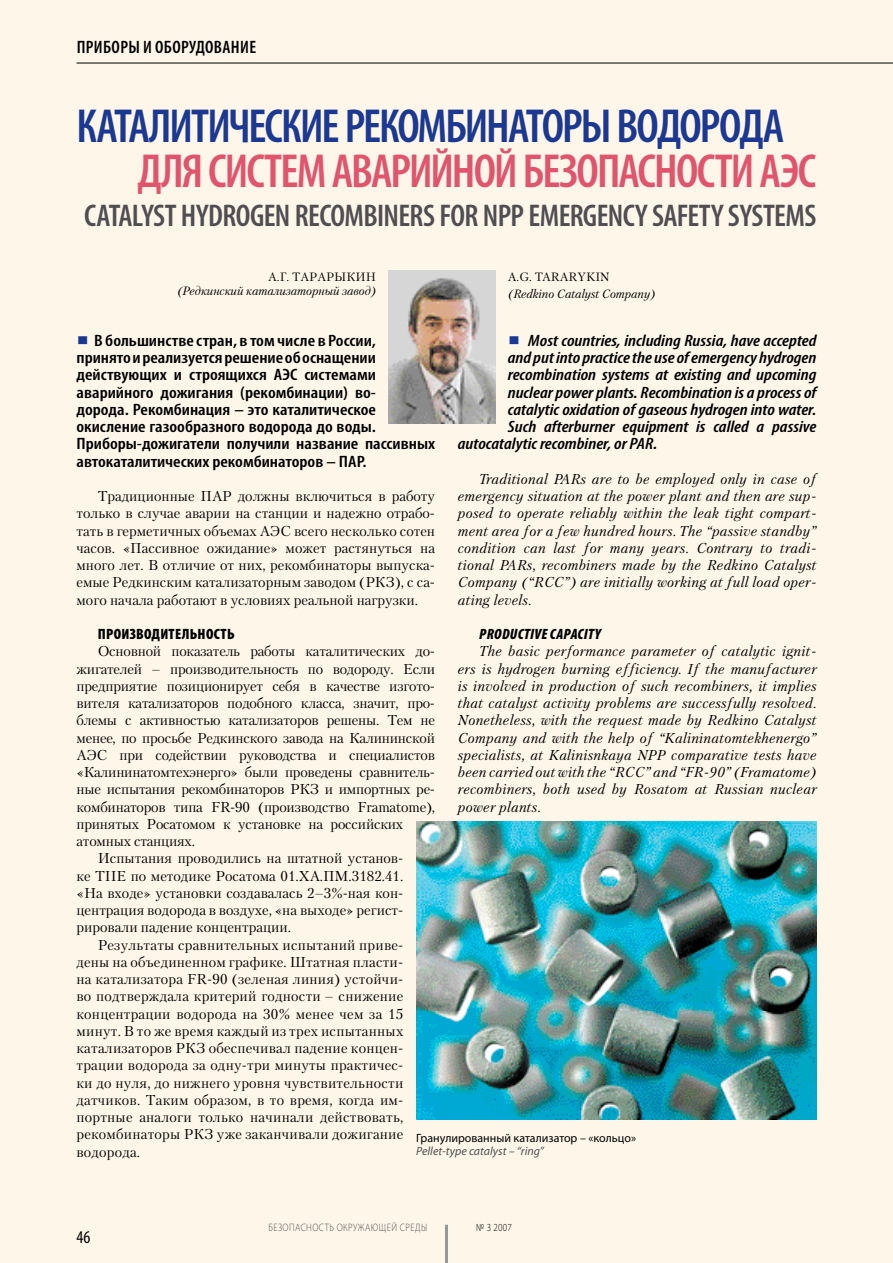
<style>
.page{position:relative;width:893px;height:1263px;background:#fef7e9}
.page>*{position:absolute;margin:0;border:0;box-sizing:border-box;transform-origin:0 0}
.t1{font:600 condensed 48px "Myriad Pro";color:#1b3892}
.t2{font:600 condensed 48px "Myriad Pro";letter-spacing:-.02em;color:#e1556c}
.t3{font:600 condensed 31.5px "Myriad Pro";letter-spacing:-.02em;color:#504e53}
.t4{font:600 condensed 18px "Myriad Pro";letter-spacing:.02em;color:#000}
.t5{font:condensed 18px "Myriad Pro";color:#000}
.t6{font:600 condensed 16.5px/17.2px "Myriad Pro";color:#000;scale:1.15 1}
.t7{font:italic 600 condensed 16.5px "Myriad Pro";color:#000;scale:1.15 1}
.t8{font:900 condensed 15px "Myriad Pro";letter-spacing:.02em;color:#000}
.t9{font:italic 900 condensed 15px "Myriad Pro";letter-spacing:.02em;color:#000}
.t10{font:14.25px/17.2px "Petersburg";color:#000;text-align:justify}
.t11{font:italic 14.25px/17.2px "Petersburg";letter-spacing:.025em;color:#000;text-align:justify}
.t12{font:italic 12px "Petersburg";color:#000}
.t13{font:12px "Myriad Pro";color:#000}
.t14{font:12px "Petersburg";letter-spacing:.01em;color:#000}
.t15{font:italic 12px "Myriad Pro";color:#504e53}
.t16{font:300 10.8px "Myriad Pro";letter-spacing:.05em;color:#504e53;scale:.83 1}
.t17{font:300 10.8px "Myriad Pro";color:#000;scale:.83 1}
.s1{font-family:"Minion Pro";font-weight:700;font-stretch:normal;font-size:27px;color:#1b3892}
.s2{font-family:"Minion Pro";font-weight:700;font-style:normal;font-stretch:normal;font-size:27px;color:#1b3892}
</style>
<div class="page">
<hr style="left:445px;top:1225px;width:3px;height:38px;background:#96999a">
<hr style="left:77px;top:63px;width:816px;height:1px;background:#000">
<img style="left:389px;top:270px;width:106px;height:153px">
<img style="left:416px;top:821px;width:400px;height:299px">
<p class="t4" style="left:77px;top:35px;width:181px">ПРИБОРЫ И ОБОРУДОВАНИЕ</p>
<h1 class="t1" style="left:77px;top:97px;width:191px">КАТАЛИТИЧЕСКИЕ</h1>
<h1 class="t1" style="left:345px;top:97px;width:122px">РЕКОМБИНА</h1>
<h1 class="t1" style="left:526px;top:97px;width:113px">ТОРЫ ВОДОРОДА</h1>
<h1 class="t2" style="left:76px;top:142px;width:276px">ДЛЯ СИСТЕМ АВАРИ</h1>
<h1 class="t2" style="left:430px;top:142px;width:167px">ЙНОЙ БЕЗОПАСНОС</h1>
<h1 class="t2" style="left:715px;top:142px;width:103px">ТИ АЭС</h1>
<h2 class="t3" style="left:84px;top:196px;width:734px">CATALYST HYDROGEN RECOMBINERS FOR NPP EMERGENCY SAFETY SYSTEMS</h2>
<p class="t14" style="left:268px;top:268px;width:42px">А.Г. Тарар</p>
<p class="t14" style="left:334px;top:268px;width:23px">ыкин</p>
<p class="t12" style="left:177px;top:283px;width:200px">(Редкинский катализаторный завод)</p>
<p class="t14" style="left:508px;top:268px;width:44px">A.G. Tarar</p>
<p class="t14" style="left:577px;top:268px;width:33px">ykin</p>
<p class="t12" style="left:508px;top:286px;width:149px">(Redkino Catalyst Company)</p>
<p class="t6" style="left:76px;top:331px;width:313px"><span class="s1">■</span> В БОЛЬШИНСТВЕ СТРАН, В ТОМ ЧИСЛЕ В РОССИИ,<br>ПРИНЯТО И РЕАЛИЗУЕТСЯ РЕШЕНИЕ ОБ ОСНАЩЕНИИ ДЕЙСТВУЮЩИХ И СТРОЯЩИХСЯ АЭС СИСТЕМАМИ АВАРИЙНОГО ДОЖИГАНИЯ (РЕКОМБИНАЦИИ) ВО-<br>ДОРОДА. РЕКОМБИНАЦИЯ – ЭТО КАТАЛИТИЧЕСКОЕ ОКИСЛЕНИЕ ГАЗООБРАЗНОГО ВОДОРОДА ДО ВОДЫ.<br>ПРИБОРЫ-ДОЖИГАТЕЛИ ПОЛУЧИЛИ НАЗВАНИЕ ПАССИВНЫХ АВТОКАТАЛИТИЧЕСКИХ РЕКОМБИНАТОРОВ – ПАР.</p>
<p class="t10" style="left:76px;top:487px;width:360px;text-indent:21px">Традиционные ПАР должны включиться в работу только в случае аварии на станции и надежно отрабо&shy;тать в герметичных объемах АЭС всего несколько сотен часов. «Пассивное ожидание» может растянуться на много лет. В отличие от них, рекомбинаторы выпуска&shy;емые Редкинским катализаторным заводом (РКЗ), с са&shy;мого начала работают в условиях реальной нагрузки.</p>
<p class="t8" style="left:98px;top:624px;width:138px">Производительность</p>
<p class="t10" style="left:98px;top:643px;width:339px">Основной показатель работы каталитических до-</p>
<p class="t10" style="left:76px;top:660px;width:360px">жигателей – производительность по водороду. Если</p>
<p class="t10" style="left:76px;top:677px;width:360px">предприятие позиционирует себя в качестве изгото-</p>
<p class="t10" style="left:76px;top:694px;width:360px">вителя катализаторов подобного класса, значит, про-</p>
<p class="t10" style="left:76px;top:712px;width:360px">блемы с активностью катализаторов решены. Тем не</p>
<p class="t10" style="left:76px;top:729px;width:360px">менее, по просьбе Редкинского завода на Калининской</p>
<p class="t10" style="left:76px;top:746px;width:360px">АЭС при содействии руководства и специалистов</p>
<p class="t10" style="left:76px;top:763px;width:360px">«Калининатомтехэнерго» были проведены сравнитель-</p>
<p class="t10" style="left:76px;top:781px;width:360px">ные испытания рекомбинаторов РКЗ и импортных ре-</p>
<p class="t10" style="left:76px;top:798px;width:360px">комбинаторов типа FR-90 (производство Framatome),</p>
<p class="t10" style="left:76px;top:815px;width:328px">принятых Росатомом к установке на российских</p>
<p class="t10" style="left:76px;top:832px;width:120px">атомных станциях.</p>
<p class="t10" style="left:98px;top:850px;width:307px">Испытания проводились на штатной установ-</p>
<p class="t10" style="left:76px;top:867px;width:328px">ке TIIE по методике Росатома 01.XA.ПМ.3182.41.</p>
<p class="t10" style="left:76px;top:884px;width:328px">«На входе» установки создавалась 2–3%-ная кон-</p>
<p class="t10" style="left:76px;top:901px;width:328px">центрация водорода в воздухе, «на выходе» регист-</p>
<p class="t10" style="left:76px;top:919px;width:216px">рировали падение концентрации.</p>
<p class="t10" style="left:98px;top:936px;width:307px">Результаты сравнительных испытаний приве-</p>
<p class="t10" style="left:76px;top:953px;width:328px">дены на объединенном графике. Штатная пласти-</p>
<p class="t10" style="left:76px;top:970px;width:328px">на катализатора FR-90 (зеленая линия) устойчи-</p>
<p class="t10" style="left:77px;top:988px;width:328px">во подтверждала критерий годности – снижение</p>
<p class="t10" style="left:76px;top:1005px;width:328px">концентрации водорода на 30% менее чем за 15</p>
<p class="t10" style="left:76px;top:1022px;width:328px">минут. В то же время каждый из трех испытанных</p>
<p class="t10" style="left:76px;top:1039px;width:328px">катализаторов РКЗ обеспечивал падение концен-</p>
<p class="t10" style="left:76px;top:1057px;width:328px">трации водорода за одну-три минуты практичес-</p>
<p class="t10" style="left:76px;top:1074px;width:328px">ки до нуля, до нижнего уровня чувствительности</p>
<p class="t10" style="left:76px;top:1091px;width:328px">датчиков. Таким образом, в то время, когда им-</p>
<p class="t10" style="left:76px;top:1108px;width:328px">портные аналоги только начинали действовать,</p>
<p class="t10" style="left:76px;top:1126px;width:328px">рекомбинаторы РКЗ уже заканчивали дожигание</p>
<p class="t10" style="left:76px;top:1143px;width:65px">водорода.</p>
<p class="t7" style="left:508px;top:330px;width:270px"><span class="s2">■</span> Most countries, including Russia, have accepted</p>
<p class="t7" style="left:508px;top:347px;width:270px">and put into practice the use of emergency hydrogen</p>
<p class="t7" style="left:508px;top:365px;width:270px">recombination systems at existing and upcoming</p>
<p class="t7" style="left:508px;top:382px;width:270px">nuclear power plants. Recombination is a process of</p>
<p class="t7" style="left:508px;top:399px;width:270px">catalytic oxidation of gaseous hydrogen into water.</p>
<p class="t7" style="left:508px;top:416px;width:270px">Such afterburner equipment is called a passive</p>
<p class="t7" style="left:458px;top:434px;width:175px">autocatalytic recombiner, or PAR.</p>
<p class="t11" style="left:458px;top:470px;width:360px;text-indent:21px">Traditional PARs are to be employed only in case of emergency situation at the power plant and then are sup&shy;posed to operate reliably within the leak tight compart&shy;ment area for a few hundred hours. The “passive standby” condition can last for many years. Contrary to tradi&shy;tional PARs, recombiners made by the Redkino Catalyst Company (“RCC”) are initially working at full load oper&shy;ating levels.</p>
<p class="t9" style="left:479px;top:624px;width:123px">PRODUCTIVE CAPACITY</p>
<p class="t11" style="left:458px;top:643px;width:360px;text-indent:21px">The basic performance parameter of catalytic ignit&shy;ers is hydrogen burning efficiency. If the manufacturer is involved in production of such recombiners, it implies that catalyst activity problems are successfully resolved.<br>Nonetheless, with the request made by Redkino Catalyst Company and with the help of “Kalininatomtekhenergo” specialists, at Kalinisnkaya NPP comparative tests have been carried out with the “RCC” and “FR-90” (Framatome) recombiners, both used by Rosatom at Russian nuclear power plants.</p>
<p class="t13" style="left:416px;top:1130px;width:221px">Гранулированный катализатор – «кольцо»</p>
<p class="t15" style="left:416px;top:1144px;width:129px">Pellet-type catalyst – “ring”</p>
<p class="t5" style="left:77px;top:1226px;width:15px">46</p>
<p class="t16" style="left:268px;top:1221px;width:193px">Безопасность окружающей среды</p>
<p class="t17" style="left:476px;top:1221px;width:45px">№ 3 2007</p>
</div>
